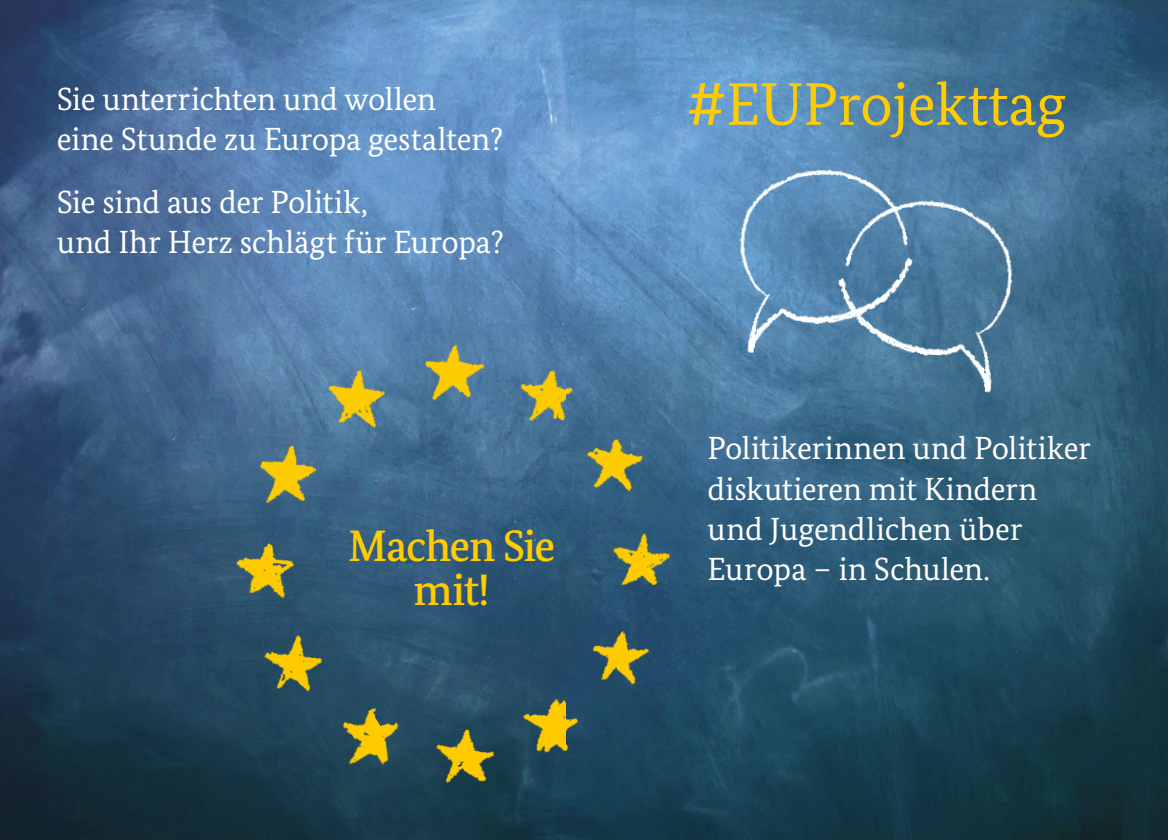
<style>
.page{position:relative;width:1168px;height:840px;background:#fff}
.page>*{position:absolute;margin:0;border:0;box-sizing:border-box;transform-origin:0 0}
.t1{font:60px "Bundes Serif";color:#fc0}
.t2{font:500 44px/44px "Bundes Serif";letter-spacing:-.03em;color:#fc0;text-align:center}
.t3{font:32px/40px "Bundes Serif";letter-spacing:-.005em;color:#fff}
.s1{font-weight:700;font-size:64px}
</style>
<div class="page">
<img style="left:0;top:0;width:567px;height:839px">
<img style="left:127px;top:321px;width:440px;height:508px">
<img style="left:567px;top:0;width:601px;height:839px">
<img style="left:720px;top:147px;width:203px;height:232px">
<img style="left:825px;top:178px;width:204px;height:232px">
<img style="left:508px;top:297px;width:188px;height:516px">
<p class="t3" style="left:57px;top:79px;width:448px">Sie unterrichten und wollen<br>eine Stunde zu Europa gestalten?</p>
<p class="t3" style="left:57px;top:181px;width:449px">Sie sind aus der Politik,<br>und Ihr Herz schlägt für Europa?</p>
<h2 class="t2" style="left:348px;top:523px;width:209px">Machen Sie mit!</h2>
<p class="t1" style="left:687px;top:67px;width:381px"><span class="s1">#</span>EUProjekttag</p>
<p class="t3" style="left:707px;top:428px;width:385px">Politikerinnen und Politiker diskutieren mit Kindern und Jugendlichen über<br>Europa – in Schulen.</p>
</div>
